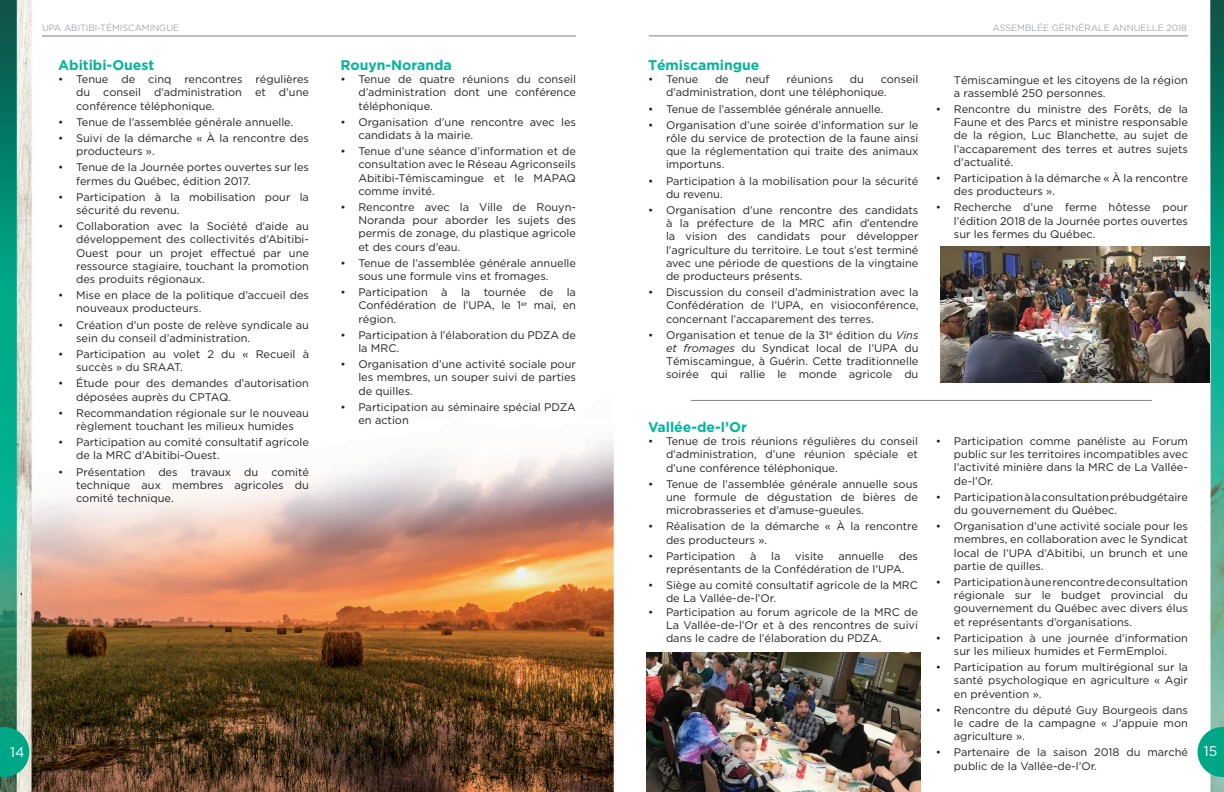
<style>
.page{position:relative;width:1224px;height:792px;background:#fff}
.page>*{position:absolute;margin:0;border:0;box-sizing:border-box;transform-origin:0 0}
.t1{font:700 14px "Gotham";color:#04b499}
.t2{font:14px "Gotham";color:#fff}
.t3{font:11px/13.2px "Gotham";color:#231f20;text-align:justify}
.t4{font:300 9px "Gotham";color:#808285}
.s1{font-style:italic}
</style>
<div class="page">
<img style="left:0;top:0;width:1224px;height:792px">
<svg style="left:0;top:727px;width:29px;height:50px"></svg>
<svg style="left:1198px;top:727px;width:26px;height:50px"></svg>
<img style="left:647px;top:652px;width:274px;height:140px">
<img style="left:940px;top:247px;width:270px;height:135px">
<hr style="left:42px;top:36px;width:534px;height:1px;background:#808285">
<hr style="left:649px;top:36px;width:539px;height:1px;background:#808285">
<hr style="left:691px;top:400px;width:461px;height:1px;background:#808285">
<p class="t4" style="left:42px;top:23px;width:139px">UPA ABITIBI-TÉMISCAMINGUE</p>
<p class="t4" style="left:993px;top:23px;width:196px">ASSEMBLÉE GÉRNÉRALE ANNUELLE 2018</p>
<p class="t1" style="left:648px;top:57px;width:113px">Témiscamingue</p>
<p class="t3" style="left:648px;top:72px;width:52px">• Tenue</p>
<p class="t3" style="left:715px;top:72px;width:15px">de</p>
<p class="t3" style="left:746px;top:72px;width:26px">neuf</p>
<p class="t3" style="left:786px;top:72px;width:48px">réunions</p>
<p class="t3" style="left:850px;top:72px;width:16px">du</p>
<p class="t1" style="left:58px;top:57px;width:98px">Abitibi-Ouest</p>
<p class="t3" style="left:76px;top:72px;width:234px;text-indent:-18px">• Tenue de cinq rencontres régulières du conseil d’administration et d’une conférence téléphonique.</p>
<p class="t3" style="left:58px;top:115px;width:237px">• Tenue de l’assemblée générale annuelle.</p>
<p class="t3" style="left:76px;top:131px;width:234px;text-indent:-18px">• Suivi de la démarche « À la rencontre des producteurs ».</p>
<p class="t3" style="left:76px;top:161px;width:234px;text-indent:-18px">• Tenue de la Journée portes ouvertes sur les fermes du Québec, édition 2017.</p>
<p class="t3" style="left:76px;top:190px;width:234px;text-indent:-18px">• Participation à la mobilisation pour la sécurité du revenu.</p>
<p class="t3" style="left:76px;top:219px;width:234px;text-indent:-18px">• Collaboration avec la Société d’aide au développement des collectivités d’Abitibi-Ouest pour un projet effectué par une ressource stagiaire, touchant la promotion des produits régionaux.</p>
<p class="t3" style="left:76px;top:288px;width:234px;text-indent:-18px">• Mise en place de la politique d’accueil des nouveaux producteurs.</p>
<p class="t3" style="left:76px;top:318px;width:234px;text-indent:-18px">• Création d’un poste de relève syndicale au sein du conseil d’administration.</p>
<p class="t3" style="left:76px;top:347px;width:234px;text-indent:-18px">• Participation au volet 2 du « Recueil à succès » du SRAAT.</p>
<p class="t3" style="left:76px;top:377px;width:234px;text-indent:-18px">• Étude pour des demandes d’autorisation déposées auprès du CPTAQ.</p>
<p class="t3" style="left:58px;top:406px;width:252px;text-align:center">• Recommandation régionale sur le nouveau règlement touchant les milieux humides</p>
<p class="t3" style="left:76px;top:435px;width:234px;text-indent:-18px">• Participation au comité consultatif agricole de la MRC d’Abitibi-Ouest.</p>
<p class="t3" style="left:76px;top:465px;width:234px;text-indent:-18px">• Présentation des travaux du comité technique aux membres agricoles du comité technique.</p>
<p class="t1" style="left:340px;top:57px;width:113px">Rouyn-Noranda</p>
<p class="t3" style="left:358px;top:72px;width:219px;text-indent:-18px">• Tenue de quatre réunions du conseil d’administration dont une conférence téléphonique.</p>
<p class="t3" style="left:358px;top:115px;width:219px;text-indent:-18px">• Organisation d’une rencontre avec les candidats à la mairie.</p>
<p class="t3" style="left:358px;top:144px;width:219px;text-indent:-18px">• Tenue d’une séance d’information et de consultation avec le Réseau Agriconseils Abitibi-Témiscamingue et le MAPAQ comme invité.</p>
<p class="t3" style="left:358px;top:200px;width:219px;text-indent:-18px">• Rencontre avec la Ville de Rouyn-Noranda pour aborder les sujets des permis de zonage, du plastique agricole et des cours d’eau.</p>
<p class="t3" style="left:358px;top:256px;width:219px;text-indent:-18px">• Tenue de l’assemblée générale annuelle sous une formule vins et fromages.</p>
<p class="t3" style="left:358px;top:285px;width:219px;text-indent:-18px">• Participation à la tournée de la Confédération de l’UPA, le 1<sup>er</sup> mai, en région.</p>
<p class="t3" style="left:358px;top:328px;width:219px;text-indent:-18px">• Participation à l’élaboration du PDZA de la MRC.</p>
<p class="t3" style="left:358px;top:357px;width:219px;text-indent:-18px">• Organisation d’une activité sociale pour les membres, un souper suivi de parties de quilles.</p>
<p class="t3" style="left:358px;top:400px;width:219px;text-indent:-18px">• Participation au séminaire spécial PDZA en action</p>
<p class="t3" style="left:666px;top:72px;width:254px;text-indent:215px">conseil d’administration, dont une téléphonique.</p>
<p class="t3" style="left:648px;top:102px;width:237px">• Tenue de l’assemblée générale annuelle.</p>
<p class="t3" style="left:666px;top:118px;width:254px;text-indent:-18px">• Organisation d’une soirée d’information sur le rôle du service de protection de la faune ainsi que la réglementation qui traite des animaux importuns.</p>
<p class="t3" style="left:666px;top:174px;width:254px;text-indent:-18px">• Participation à la mobilisation pour la sécurité du revenu.</p>
<p class="t3" style="left:666px;top:203px;width:254px;text-indent:-18px">• Organisation d’une rencontre des candidats à la préfecture de la MRC afin d’entendre la vision des candidats pour développer l’agriculture du territoire. Le tout s’est terminé avec une période de questions de la vingtaine de producteurs présents.</p>
<p class="t3" style="left:666px;top:285px;width:254px;text-indent:-18px">• Discussion du conseil d’administration avec la Confédération de l’UPA, en visioconférence, concernant l’accaparement des terres.</p>
<p class="t3" style="left:666px;top:328px;width:254px;text-indent:-18px">• Organisation et tenue de la 31<sup>e</sup> édition du <span class="s1">Vins et fromages</span> du Syndicat local de l’UPA du Témiscamingue, à Guérin. Cette traditionnelle soirée qui rallie le monde agricole du</p>
<p class="t3" style="left:954px;top:73px;width:236px">Témiscamingue et les citoyens de la région a rassemblé 250 personnes.</p>
<p class="t3" style="left:954px;top:102px;width:236px;text-indent:-18px">• Rencontre du ministre des Forêts, de la Faune et des Parcs et ministre responsable de la région, Luc Blanchette, au sujet de l’accaparement des terres et autres sujets d’actualité.</p>
<p class="t3" style="left:954px;top:171px;width:236px;text-indent:-18px">• Participation à la démarche « À la rencontre des producteurs ».</p>
<p class="t3" style="left:954px;top:201px;width:236px;text-indent:-18px">• Recherche d’une ferme hôtesse pour l’édition 2018 de la Journée portes ouvertes sur les fermes du Québec.</p>
<p class="t1" style="left:648px;top:419px;width:100px">Vallée-de-l’Or</p>
<p class="t3" style="left:666px;top:435px;width:254px;text-indent:-18px">• Tenue de trois réunions régulières du conseil d’administration, d’une réunion spéciale et d’une conférence téléphonique.</p>
<p class="t3" style="left:666px;top:477px;width:254px;text-indent:-18px">• Tenue de l’assemblée générale annuelle sous une formule de dégustation de bières de microbrasseries et d’amuse-gueules.</p>
<p class="t3" style="left:666px;top:520px;width:253px;text-indent:-18px">• Réalisation de la démarche « À la rencontre des producteurs ».</p>
<p class="t3" style="left:648px;top:549px;width:89px">• Participation</p>
<p class="t3" style="left:750px;top:549px;width:8px">à</p>
<p class="t3" style="left:771px;top:549px;width:11px">la</p>
<p class="t3" style="left:795px;top:549px;width:30px">visite</p>
<p class="t3" style="left:838px;top:549px;width:47px">annuelle</p>
<p class="t3" style="left:954px;top:434px;width:236px;text-indent:-18px">• Participation comme panéliste au Forum public sur les territoires incompatibles avec l’activité minière dans la MRC de La Vallée&shy;de-l’Or.</p>
<p class="t3" style="left:954px;top:490px;width:236px;text-indent:-18px">• Participation à la consultation prébudgétaire du gouvernement du Québec.</p>
<p class="t3" style="left:954px;top:520px;width:236px;text-indent:-18px">• Organisation d’une activité sociale pour les membres, en collaboration avec le Syndicat local de l’UPA d’Abitibi, un brunch et une partie de quilles.</p>
<p class="t3" style="left:954px;top:575px;width:236px;text-indent:-18px">• Participation à une rencontre de consultation régionale sur le budget provincial du gouvernement du Québec avec divers élus et représentants d’organisations.</p>
<p class="t3" style="left:936px;top:631px;width:254px;text-align:center">• Participation à une journée d’information sur les milieux humides et FermEmploi.</p>
<p class="t3" style="left:954px;top:661px;width:236px;text-indent:-18px">• Participation au forum multirégional sur la santé psychologique en agriculture « Agir en prévention ».</p>
<p class="t3" style="left:954px;top:703px;width:236px;text-indent:-18px">• Rencontre du député Guy Bourgeois dans le cadre de la campagne « J’appuie mon agriculture ».</p>
<p class="t3" style="left:954px;top:746px;width:236px;text-indent:-18px">• Partenaire de la saison 2018 du marché public de la Vallée-de-l’Or.</p>
<p class="t3" style="left:666px;top:549px;width:253px;text-indent:233px">des représentants de la Confédération de l’UPA.</p>
<p class="t3" style="left:666px;top:579px;width:253px;text-indent:-18px">• Siège au comité consultatif agricole de la MRC de La Vallée-de-l’Or.</p>
<p class="t3" style="left:666px;top:605px;width:254px;text-indent:-18px">• Participation au forum agricole de la MRC de La Vallée-de-l’Or et à des rencontres de suivi dans le cadre de l’élaboration du PDZA.</p>
<p class="t2" style="left:10px;top:745px;width:16px">14</p>
<p class="t2" style="left:1204px;top:744px;width:15px">15</p>
</div>
